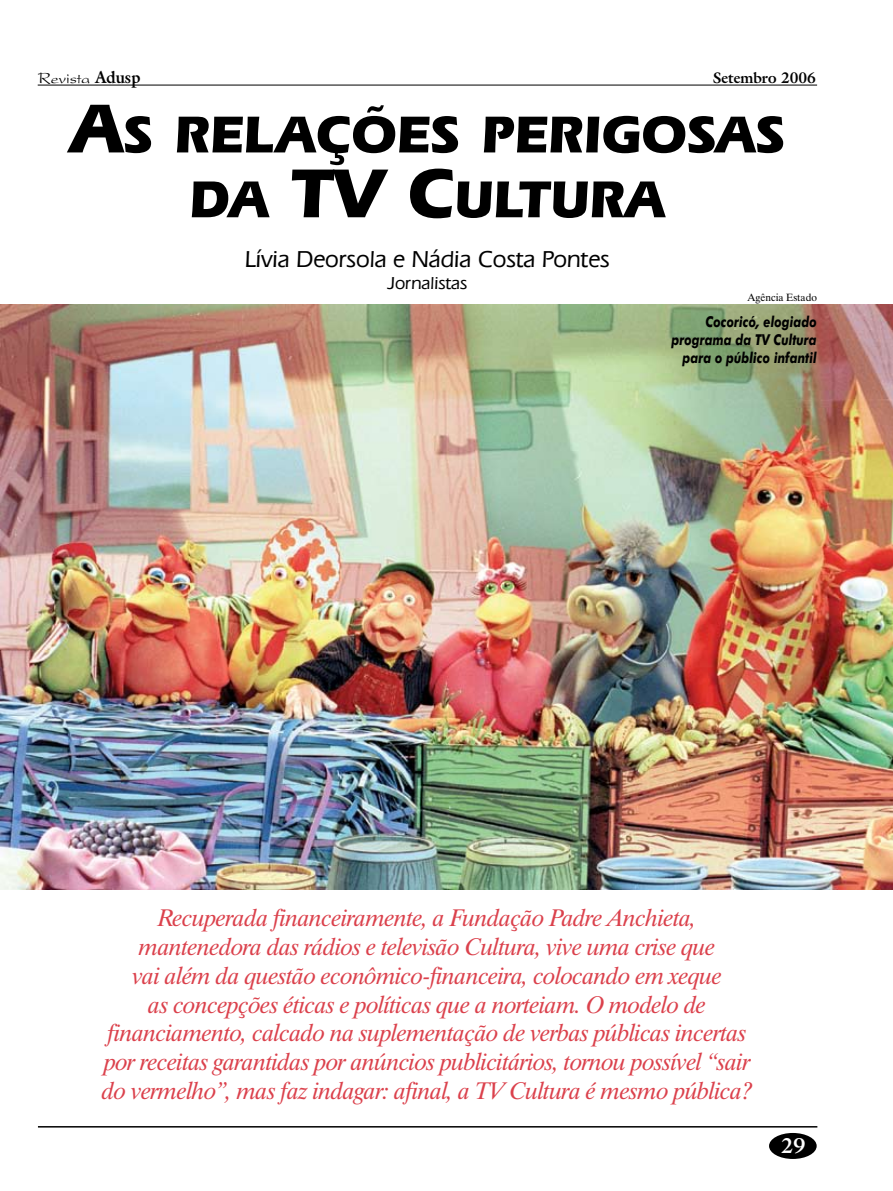
<style>
.page{position:relative;width:893px;height:1191px;background:#fff}
.page>*{position:absolute;margin:0;border:0;box-sizing:border-box;transform-origin:0 0}
.t1{font:700 54px/64.8px "Eras IT Cby BT";color:#000;text-align:center}
.t2{font:italic 24px/28.8px "Dutch 801 BT";letter-spacing:-.02em;color:#db414c;text-align:center}
.t3{font:500 24px "Eras IT Cby BT";color:#000}
.t4{font:700 21px "Galliard IT Cby BT";color:#fff}
.t5{font:500 18px "Eras IT Cby BT";color:#000}
.t6{font:16.5px "President";color:#000}
.t7{font:italic 700 15px/18px "Futura BT";color:#000;text-align:right;scale:.8 1}
.t8{font:700 15px "Galliard IT Cby BT";color:#000}
.t9{font:10.5px "Dutch 801 BT";color:#000}
.s1{font-family:"Galliard IT Cby BT";font-weight:700}
.s2{font-size:72px}
</style>
<div class="page">
<hr style="left:38px;top:1126px;width:779px;height:1px;background:#000">
<div style="left:769px;top:1133px;width:48px;height:26px;background:#000;border-radius:50%"></div>
<hr style="left:38px;top:85px;width:779px;height:1px;background:#000">
<img style="left:0;top:304px;width:893px;height:585px">
<p class="t6" style="left:38px;top:69px;width:104px">Revista <span class="s1">Adusp</span></p>
<p class="t8" style="left:713px;top:68px;width:104px">Setembro 2006</p>
<h1 class="t1" style="left:70px;top:101px;width:715px"><span class="s2">A</span>S RELAÇÕES PERIGOSAS<br>DA <span class="s2">TV C</span>ULTURA</h1>
<p class="t3" style="left:245px;top:245px;width:366px">Lívia Deorsola e Nádia Costa Pontes</p>
<p class="t5" style="left:388px;top:272px;width:81px">Jornalistas</p>
<p class="t9" style="left:747px;top:291px;width:71px">Agência Estado</p>
<p class="t7" style="left:672px;top:313px;width:183px">Cocoricó, elogiado programa da TV Cultura para o público infantil</p>
<p class="t2" style="left:102px;top:903px;width:652px">Recuperada financeiramente, a Fundação Padre Anchieta, mantenedora das rádios e televisão Cultura, vive uma crise que<br>vai além da questão econômico-financeira, colocando em xeque<br>as concepções éticas e políticas que a norteiam. O modelo de financiamento, calcado na suplementação de verbas públicas incertas por receitas garantidas por anúncios publicitários, tornou possível “sair do vermelho”, mas faz indagar: afinal, a TV Cultura é mesmo pública?</p>
<p class="t4" style="left:781px;top:1132px;width:24px">29</p>
</div>
